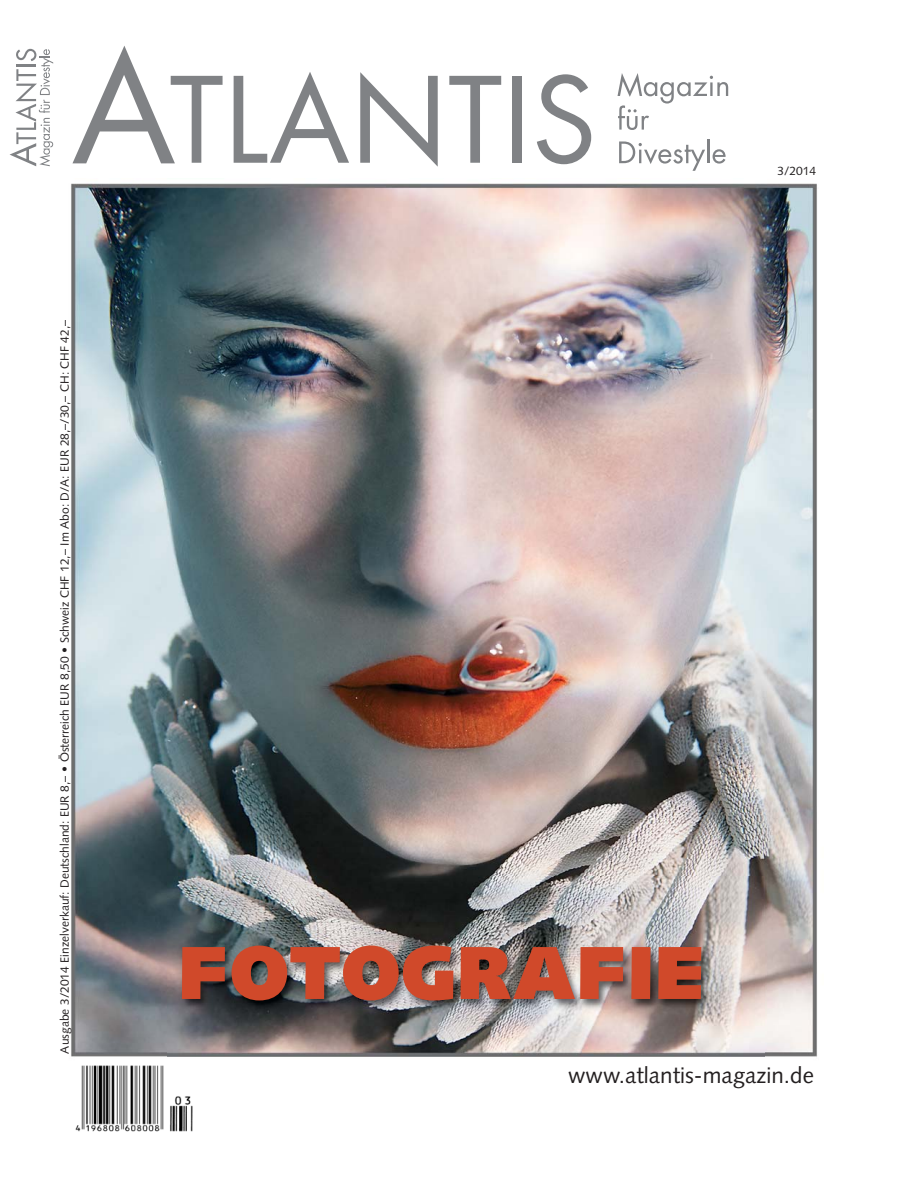
<style>
.page{position:relative;width:906px;height:1191px;background:#fff}
.page>*{position:absolute;margin:0;border:0;box-sizing:border-box;transform-origin:0 0}
.t1{font:900 75px "Syntax";letter-spacing:.02em;color:#d0492a}
.t2{font:22.5px "Syntax";color:#231f20}
.t3{font:12px "Syntax";color:#231f20}
</style>
<div class="page">
<img style="left:71px;top:183px;width:746px;height:874px">
<svg style="left:72px;top:46px;width:150px;height:117px"></svg>
<svg style="left:234px;top:72px;width:115px;height:91px"></svg>
<svg style="left:360px;top:72px;width:78px;height:95px"></svg>
<svg style="left:449px;top:76px;width:52px;height:87px"></svg>
<div style="left:512px;top:76px;width:10px;height:87px;background:#808285"></div>
<svg style="left:537px;top:74px;width:54px;height:90px"></svg>
<svg style="left:617px;top:73px;width:111px;height:57px"></svg>
<svg style="left:619px;top:141px;width:86px;height:30px"></svg>
<hr style="left:707px;top:139px;width:2px;height:24px;background:#808285">
<svg style="left:712px;top:149px;width:14px;height:15px"></svg>
<svg style="left:10px;top:49px;width:43px;height:117px"></svg>
<img style="left:167px;top:876px;width:597px;height:180px">
<img style="left:76px;top:1065px;width:117px;height:67px">
<p class="t3" style="left:60px;top:1053px;width:735px;rotate:-90deg">Ausgabe 3/2014 Einzelverkauf: Deutschland: EUR 8,– • Österreich EUR 8,50 • Schweiz CHF 12,– Im Abo: D/A: EUR 28,–/30,– CH: CHF 42,–</p>
<p class="t3" style="left:777px;top:166px;width:40px">3/2014</p>
<p class="t1" style="left:179px;top:942px;width:528px">FOTOGRAFIE</p>
<p class="t2" style="left:568px;top:1066px;width:247px">www.atlantis-magazin.de</p>
</div>
